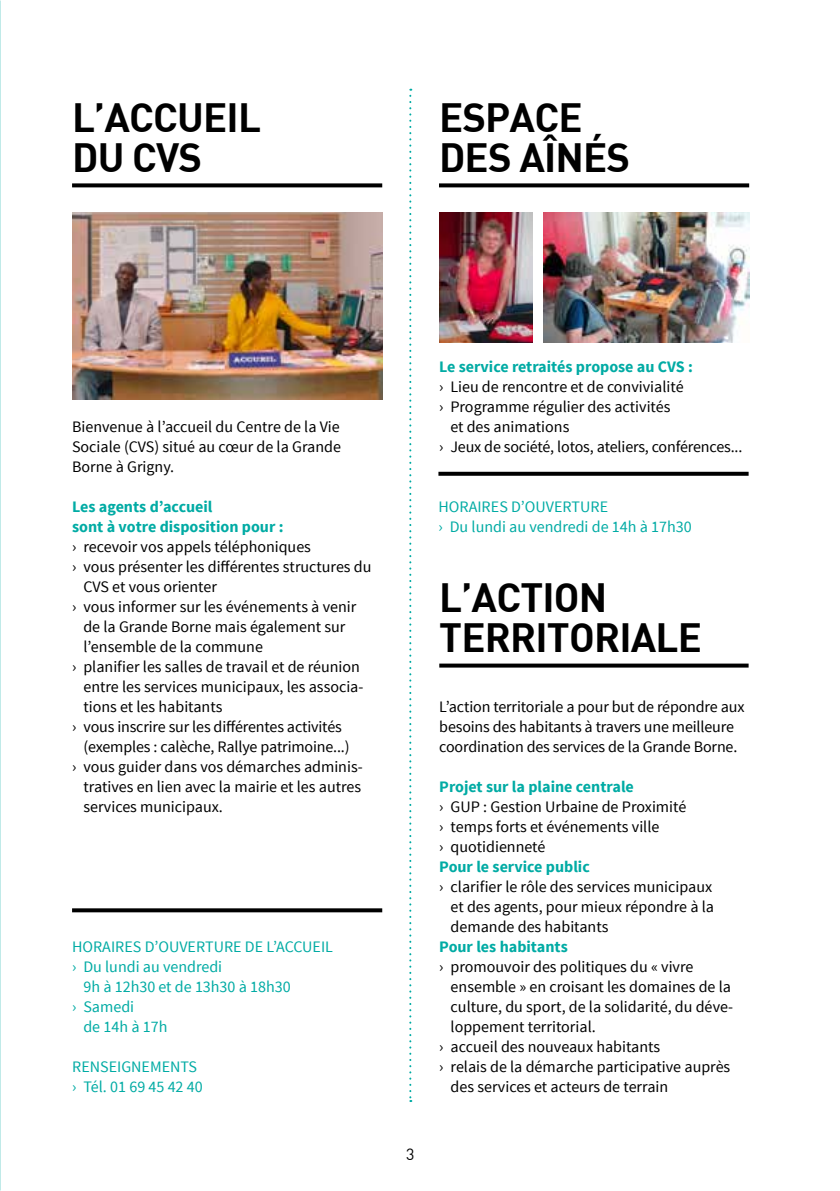
<style>
.page{position:relative;width:840px;height:1191px;background:#fff}
.page>*{position:absolute;margin:0;border:0;box-sizing:border-box;transform-origin:0 0}
.t1{font:40px/40px "DIN Bold";letter-spacing:-.02em;color:#000}
.t2{font:16px/20px "Source Sans Pro";color:#000;text-align:justify}
.t3{font:16px/20px "Source Sans Pro";color:#00aba4}
.t4{font:700 16px/20px "Source Sans Pro";color:#00aba4}
.t5{font:16px "DIN";color:#000}
</style>
<div class="page">
<svg style="left:72px;top:183px;width:310px;height:4px"></svg>
<svg style="left:72px;top:908px;width:310px;height:4px"></svg>
<svg style="left:438px;top:472px;width:310px;height:4px"></svg>
<img style="left:72px;top:212px;width:310px;height:188px">
<svg style="left:409px;top:89px;width:2px;height:1013px"></svg>
<svg style="left:439px;top:663px;width:309px;height:4px"></svg>
<svg style="left:439px;top:183px;width:309px;height:4px"></svg>
<img style="left:543px;top:212px;width:205px;height:130px">
<img style="left:439px;top:212px;width:93px;height:130px">
<h1 class="t1" style="left:72px;top:96px;width:190px">L’ACCUEIL<br>DU CVS</h1>
<h1 class="t1" style="left:439px;top:96px;width:193px">ESPACE<br>DES AÎNÉS</h1>
<p class="t2" style="left:72px;top:417px;width:270px">Bienvenue à l’accueil du Centre de la Vie Sociale (CVS) situé au cœur de la Grande Borne à Grigny.</p>
<p class="t4" style="left:72px;top:497px;width:213px">Les agents d’accueil<br>sont à votre disposition pour :</p>
<p class="t2" style="left:72px;top:537px;width:240px">› recevoir vos appels téléphoniques</p>
<p class="t2" style="left:72px;top:557px;width:301px">› vous présenter les différentes structures du</p>
<p class="t2" style="left:83px;top:577px;width:135px">CVS et vous orienter</p>
<p class="t2" style="left:72px;top:597px;width:285px">› vous informer sur les événements à venir</p>
<p class="t2" style="left:83px;top:617px;width:263px">de la Grande Borne mais également sur</p>
<p class="t2" style="left:83px;top:637px;width:181px">l’ensemble de la commune</p>
<p class="t2" style="left:72px;top:657px;width:289px">› planifier les salles de travail et de réunion</p>
<p class="t2" style="left:83px;top:677px;width:281px">entre les services municipaux, les associa-</p>
<p class="t2" style="left:83px;top:697px;width:140px">tions et les habitants</p>
<p class="t2" style="left:72px;top:717px;width:271px">› vous inscrire sur les différentes activités</p>
<p class="t2" style="left:83px;top:737px;width:267px">(exemples : calèche, Rallye patrimoine...)</p>
<p class="t2" style="left:72px;top:757px;width:292px">› vous guider dans vos démarches adminis-</p>
<p class="t2" style="left:83px;top:777px;width:279px">tratives en lien avec la mairie et les autres</p>
<p class="t2" style="left:83px;top:797px;width:141px">services municipaux.</p>
<p class="t3" style="left:72px;top:937px;width:262px">HORAIRES D’OUVERTURE DE L’ACCUEIL</p>
<p class="t3" style="left:72px;top:957px;width:151px">› Du lundi au vendredi</p>
<p class="t3" style="left:83px;top:977px;width:209px">9h à 12h30 et de 13h30 à 18h30</p>
<p class="t3" style="left:72px;top:997px;width:64px">› Samedi</p>
<p class="t3" style="left:83px;top:1017px;width:85px">de 14h à 17h</p>
<p class="t3" style="left:72px;top:1057px;width:132px">RENSEIGNEMENTS › Tél. 01 69 45 42 40</p>
<p class="t5" style="left:406px;top:1143px;width:10px">3</p>
<p class="t4" style="left:439px;top:357px;width:255px">Le service retraités propose au CVS :</p>
<p class="t2" style="left:439px;top:377px;width:246px">› Lieu de rencontre et de convivialité</p>
<p class="t2" style="left:439px;top:397px;width:233px">› Programme régulier des activités</p>
<p class="t2" style="left:450px;top:417px;width:120px">et des animations</p>
<p class="t2" style="left:439px;top:437px;width:304px">› Jeux de société, lotos, ateliers, conférences...</p>
<p class="t3" style="left:438px;top:497px;width:255px">HORAIRES D’OUVERTURE<br>› Du lundi au vendredi de 14h à 17h30</p>
<h1 class="t1" style="left:439px;top:576px;width:264px">L’ACTION<br>TERRITORIALE</h1>
<p class="t2" style="left:439px;top:697px;width:306px;text-align:left">L’action territoriale a pour but de répondre aux besoins des habitants à travers une meilleure coordination des services de la Grande Borne.</p>
<p class="t4" style="left:439px;top:777px;width:196px">Projet sur la plaine centrale</p>
<p class="t2" style="left:439px;top:797px;width:248px;text-align:left">› GUP : Gestion Urbaine de Proximité › temps forts et événements ville<br>› quotidienneté</p>
<p class="t4" style="left:439px;top:857px;width:152px">Pour le service public</p>
<p class="t2" style="left:450px;top:877px;width:265px;text-indent:-11px">› clarifier le rôle des services municipaux et des agents, pour mieux répondre à la demande des habitants</p>
<p class="t4" style="left:439px;top:937px;width:130px">Pour les habitants</p>
<p class="t2" style="left:439px;top:957px;width:255px">› promouvoir des politiques du « vivre</p>
<p class="t2" style="left:450px;top:977px;width:282px">ensemble » en croisant les domaines de la</p>
<p class="t2" style="left:450px;top:997px;width:284px">culture, du sport, de la solidarité, du déve-</p>
<p class="t2" style="left:450px;top:1017px;width:146px">loppement territorial.</p>
<p class="t2" style="left:439px;top:1037px;width:222px">› accueil des nouveaux habitants</p>
<p class="t2" style="left:439px;top:1057px;width:292px">› relais de la démarche participative auprès</p>
<p class="t2" style="left:450px;top:1077px;width:219px">des services et acteurs de terrain</p>
</div>
